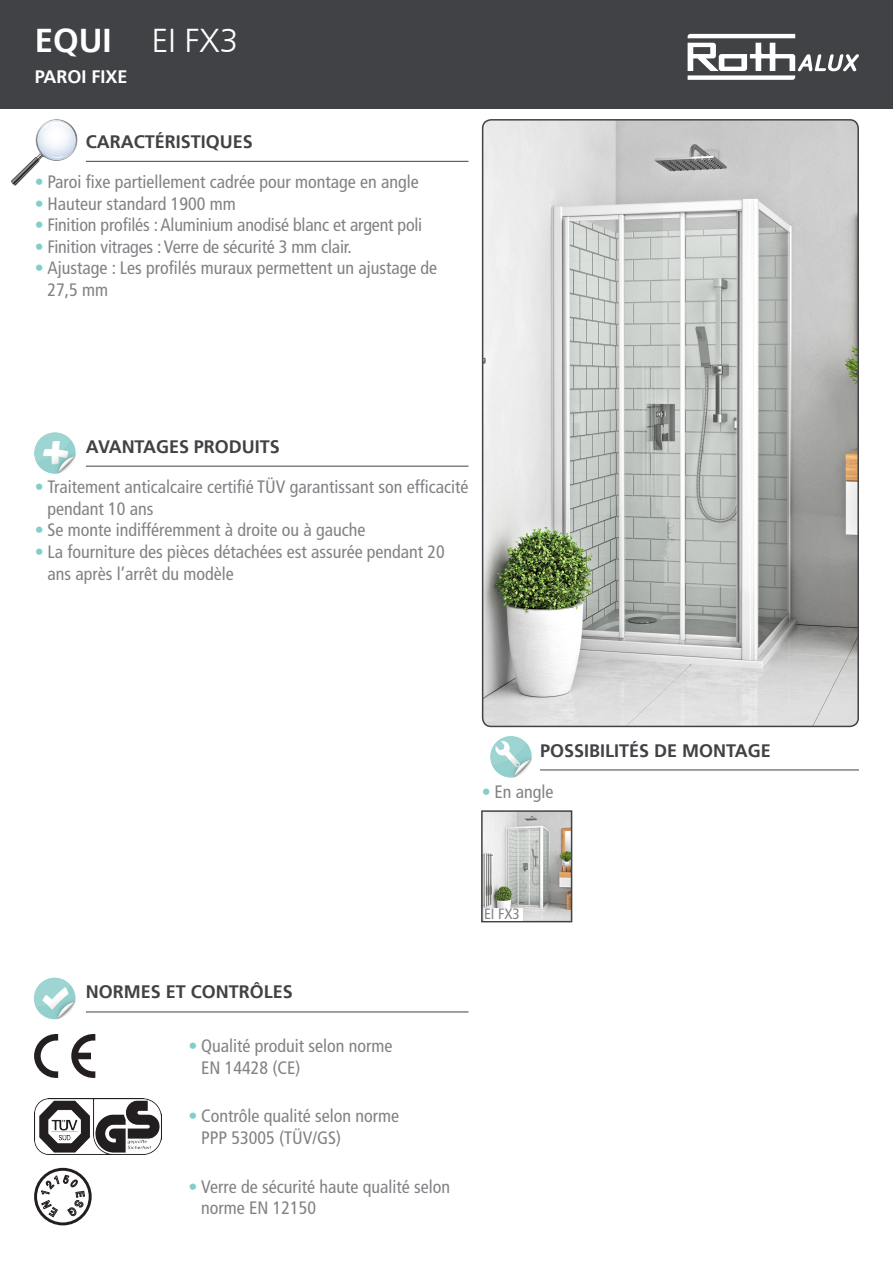
<style>
.page{position:relative;width:893px;height:1263px;background:#fff}
.page>*{position:absolute;margin:0;border:0;box-sizing:border-box;transform-origin:0 0}
.t1{font:300 33px "Frutiger";color:#fff}
.t2{font:condensed 18px/21.6px "Frutiger LT";color:#808285}
.t3{font:700 18px "Frutiger";color:#404246}
.t4{font:700 18px "Frutiger";color:#fff}
.t5{font:condensed 15px "Frutiger LT";color:#808285}
.s1{font-weight:700}
.s2{color:#81cfcd}
</style>
<div class="page">
<div style="left:0;top:0;width:893px;height:108px;background:#404246"></div>
<svg style="left:688px;top:34px;width:171px;height:46px"></svg>
<hr style="left:86px;top:466px;width:382px;height:1px;background:#404246">
<hr style="left:86px;top:161px;width:382px;height:1px;background:#404246">
<img style="left:10px;top:119px;width:68px;height:67px">
<img style="left:34px;top:432px;width:42px;height:42px;border-radius:21px">
<hr style="left:86px;top:1011px;width:382px;height:1px;background:#404246">
<img style="left:34px;top:977px;width:41px;height:42px;border-radius:21px">
<div style="left:34px;top:1168px;width:58px;height:57px;border:3px solid #231f20;border-radius:50%"></div>
<svg style="left:41px;top:1175px;width:44px;height:42px"></svg>
<img style="left:34px;top:1098px;width:128px;height:56px">
<svg style="left:34px;top:1034px;width:24px;height:44px"></svg>
<svg style="left:71px;top:1034px;width:24px;height:44px"></svg>
<hr style="left:540px;top:769px;width:319px;height:1px;background:#404246">
<img style="left:490px;top:736px;width:42px;height:42px;border-radius:21px">
<img style="left:484px;top:813px;width:85px;height:106px">
<div style="left:481px;top:810px;width:91px;height:112px;border:2px solid #404246"></div>
<div style="left:484px;top:908px;width:38px;height:12px;background:#fff"></div>
<img style="left:483px;top:120px;width:375px;height:606px">
<div style="left:482px;top:119px;width:377px;height:608px;border:2px solid #404246;border-radius:9px"></div>
<p class="t1" style="left:35px;top:22px;width:205px"><span class="s1">EQUI</span> EI FX3</p>
<p class="t4" style="left:35px;top:66px;width:94px">PAROI FIXE</p>
<p class="t3" style="left:86px;top:131px;width:169px">CARACTÉRISTIQUES</p>
<p class="t2" style="left:35px;top:171px;width:385px"><span class="s2">•</span> Paroi fixe partiellement cadrée pour montage en angle</p>
<p class="t2" style="left:35px;top:193px;width:202px"><span class="s2">•</span> Hauteur standard 1900 mm</p>
<p class="t2" style="left:35px;top:214px;width:389px"><span class="s2">•</span> Finition profilés : Aluminium anodisé blanc et argent poli</p>
<p class="t2" style="left:35px;top:236px;width:318px"><span class="s2">•</span> Finition vitrages : Verre de sécurité 3 mm clair.</p>
<p class="t2" style="left:48px;top:257px;width:391px;text-indent:-13px"><span class="s2">•</span> Ajustage : Les profilés muraux permettent un ajustage de<br>27,5 mm</p>
<p class="t3" style="left:86px;top:436px;width:195px">AVANTAGES PRODUITS</p>
<p class="t2" style="left:48px;top:476px;width:422px;text-indent:-13px"><span class="s2">•</span> Traitement anticalcaire certifié TÜV garantissant son efficacité pendant 10 ans</p>
<p class="t2" style="left:35px;top:519px;width:332px"><span class="s2">•</span> Se monte indifféremment à droite ou à gauche</p>
<p class="t2" style="left:48px;top:541px;width:399px;text-indent:-13px"><span class="s2">•</span> La fourniture des pièces détachées est assurée pendant 20 ans après l’arrêt du modèle</p>
<p class="t3" style="left:540px;top:740px;width:232px">POSSIBILITÉS DE MONTAGE</p>
<p class="t2" style="left:482px;top:781px;width:73px"><span class="s2">•</span> En angle</p>
<p class="t3" style="left:86px;top:981px;width:209px">NORMES ET CONTRÔLES</p>
<p class="t2" style="left:201px;top:1035px;width:193px;text-indent:-13px"><span class="s2">•</span> Qualité produit selon norme<br>EN 14428 (CE)</p>
<p class="t2" style="left:201px;top:1105px;width:199px;text-indent:-13px"><span class="s2">•</span> Contrôle qualité selon norme<br>PPP 53005 (TÜV/GS)</p>
<p class="t2" style="left:201px;top:1176px;width:250px;text-indent:-13px"><span class="s2">•</span> Verre de sécurité haute qualité selon norme EN 12150</p>
<p class="t5" style="left:484px;top:905px;width:37px">EI FX3</p>
</div>
